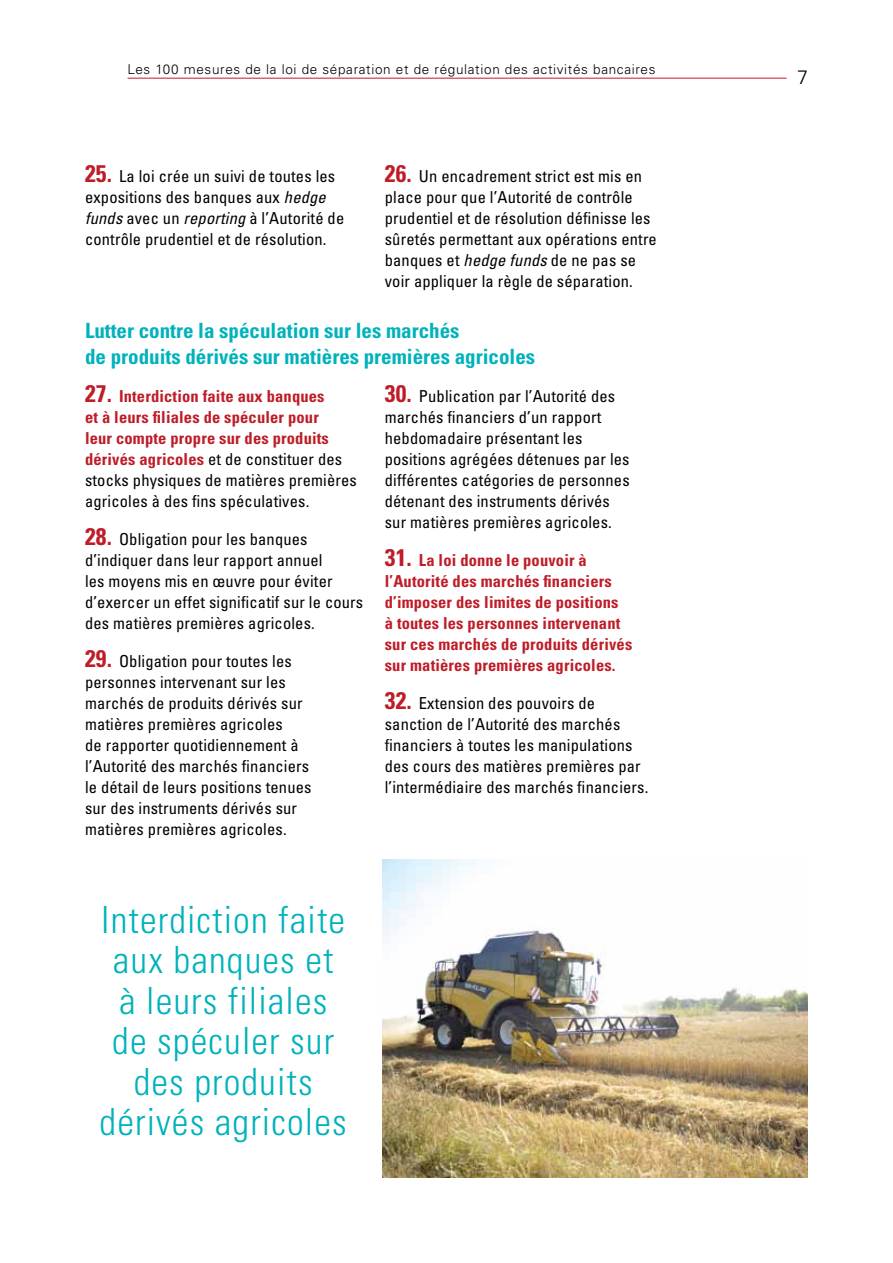
<style>
.page{position:relative;width:893px;height:1263px;background:#fff}
.page>*{position:absolute;margin:0;border:0;box-sizing:border-box;transform-origin:0 0}
.t1{font:300 condensed 37.5px/40.5px "Univers LT";letter-spacing:.03em;color:#00b2bb;text-align:center}
.t2{font:700 condensed 21px/25.5px "Univers LT";color:#00b2bb}
.t3{font:300 19.5px "Univers LT";color:#000}
.t4{font:condensed 16.5px/21px "Univers LT";letter-spacing:.01em;color:#000}
.t5{font:700 condensed 16.5px/21px "Univers LT";letter-spacing:.01em;color:#be1d28}
.t6{font:300 13.5px "Univers LT";letter-spacing:.05em;color:#000}
.s1{font-weight:700;font-size:24px;color:#be1d28}
.s2{font-style:italic}
.s3{font-size:24px}
.s4{font-weight:400;color:#000}
</style>
<div class="page">
<hr style="left:128px;top:78px;width:659px;height:1px;background:#be1d28">
<img style="left:383px;top:859px;width:425px;height:319px">
<p class="t6" style="left:128px;top:61px;width:529px">Les 100 mesures de la loi de séparation et de régulation des activités bancaires</p>
<p class="t4" style="left:85px;top:165px;width:261px"><span class="s1">25.</span> La loi crée un suivi de toutes les expositions des banques aux <span class="s2">hedge funds</span> avec un <span class="s2">reporting</span> à l’Autorité de contrôle prudentiel et de résolution.</p>
<p class="t4" style="left:385px;top:165px;width:274px"><span class="s1">26.</span> Un encadrement strict est mis en place pour que l’Autorité de contrôle prudentiel et de résolution définisse les sûretés permettant aux opérations entre banques et <span class="s2">hedge funds</span> de ne pas se voir appliquer la règle de séparation.</p>
<p class="t2" style="left:85px;top:318px;width:452px">Lutter contre la spéculation sur les marchés<br>de produits dérivés sur matières premières agricoles</p>
<p class="t5" style="left:85px;top:385px;width:273px"><span class="s3">27.</span> Interdiction faite aux banques<br>et à leurs filiales de spéculer pour<br>leur compte propre sur des produits dérivés agricoles <span class="s4">et de constituer des stocks physiques de matières premières agricoles à des fins spéculatives.</span></p>
<p class="t4" style="left:85px;top:528px;width:280px"><span class="s1">28.</span> Obligation pour les banques d’indiquer dans leur rapport annuel<br>les moyens mis en œuvre pour éviter d’exercer un effet significatif sur le cours des matières premières agricoles.</p>
<p class="t4" style="left:85px;top:650px;width:228px"><span class="s1">29.</span> Obligation pour toutes les personnes intervenant sur les marchés de produits dérivés sur matières premières agricoles<br>de rapporter quotidiennement à l’Autorité des marchés financiers le détail de leurs positions tenues sur des instruments dérivés sur matières premières agricoles.</p>
<p class="t4" style="left:385px;top:385px;width:246px"><span class="s1">30.</span> Publication par l’Autorité des marchés financiers d’un rapport hebdomadaire présentant les positions agrégées détenues par les différentes catégories de personnes détenant des instruments dérivés sur matières premières agricoles.</p>
<p class="t5" style="left:385px;top:549px;width:249px"><span class="s3">31.</span> La loi donne le pouvoir à l’Autorité des marchés financiers d’imposer des limites de positions<br>à toutes les personnes intervenant sur ces marchés de produits dérivés sur matières premières agricoles.</p>
<p class="t4" style="left:385px;top:692px;width:265px"><span class="s1">32.</span> Extension des pouvoirs de sanction de l’Autorité des marchés financiers à toutes les manipulations des cours des matières premières par l’intermédiaire des marchés financiers.</p>
<h1 class="t1" style="left:100px;top:899px;width:249px">Interdiction faite aux banques et<br>à leurs filiales de spéculer sur des produits dérivés agricoles</h1>
<p class="t3" style="left:797px;top:65px;width:12px">7</p>
</div>
